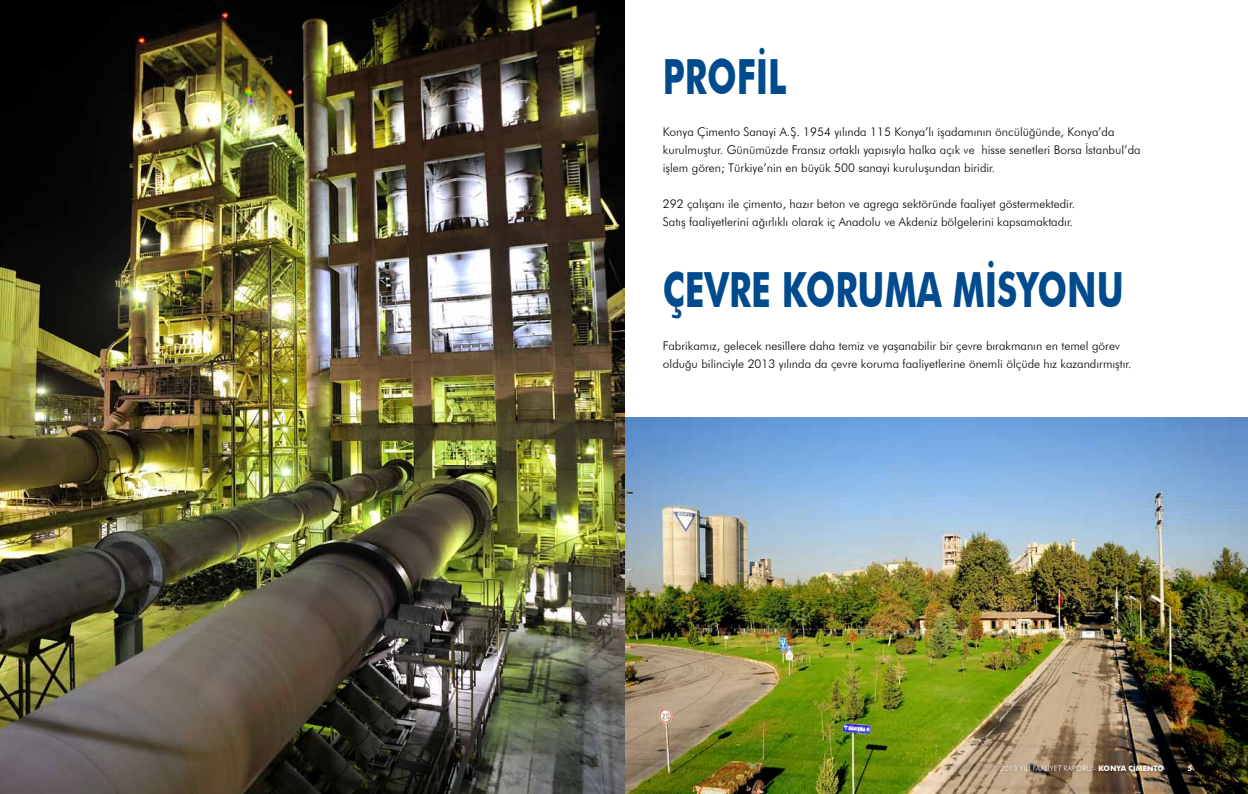
<style>
.page{position:relative;width:1248px;height:794px;background:#fff}
.page>*{position:absolute;margin:0;border:0;box-sizing:border-box;transform-origin:0 0}
.t1{font:700 48.5px "Futura BT";color:#004b8d;scale:.72 1}
.t2{font:300 12px/18px "Futura BT";color:#000}
.t3{font:300 7.5px "Futura BT";color:#fff}
.t4{font:700 7.5px "Futura BT";color:#fff}
.s1{font-weight:700}
</style>
<div class="page">
<img style="left:624px;top:418px;width:623px;height:376px">
<img style="left:0;top:0;width:624px;height:794px">
<h1 class="t1" style="left:662px;top:48px;width:173px">PROFİL</h1>
<p class="t2" style="left:662px;top:123px;width:479px">Konya Çimento Sanayi A.Ş. 1954 yılında 115 Konya’lı işadamının öncülüğünde, Konya’da kurulmuştur. Günümüzde Fransız ortaklı yapısıyla halka açık ve hisse senetleri Borsa İstanbul’da işlem gören; Türkiye’nin en büyük 500 sanayi kuruluşundan biridir.</p>
<p class="t2" style="left:662px;top:195px;width:414px">292 çalışanı ile çimento, hazır beton ve agrega sektöründe faaliyet göstermektedir.<br>Satış faaliyetlerini ağırlıklı olarak iç Anadolu ve Akdeniz bölgelerini kapsamaktadır.</p>
<h1 class="t1" style="left:662px;top:260px;width:641px">ÇEVRE KORUMA MİSYONU</h1>
<p class="t2" style="left:662px;top:337px;width:470px">Fabrikamız, gelecek nesillere daha temiz ve yaşanabilir bir çevre bırakmanın en temel görev olduğu bilinciyle 2013 yılında da çevre koruma faaliyetlerine önemli ölçüde hız kazandırmıştır.</p>
<p class="t3" style="left:1000px;top:764px;width:165px">2013 YILI FAALİYET RAPORU - <span class="s1">KONYA ÇİMENTO</span></p>
<p class="t4" style="left:1187px;top:764px;width:6px">5</p>
</div>
